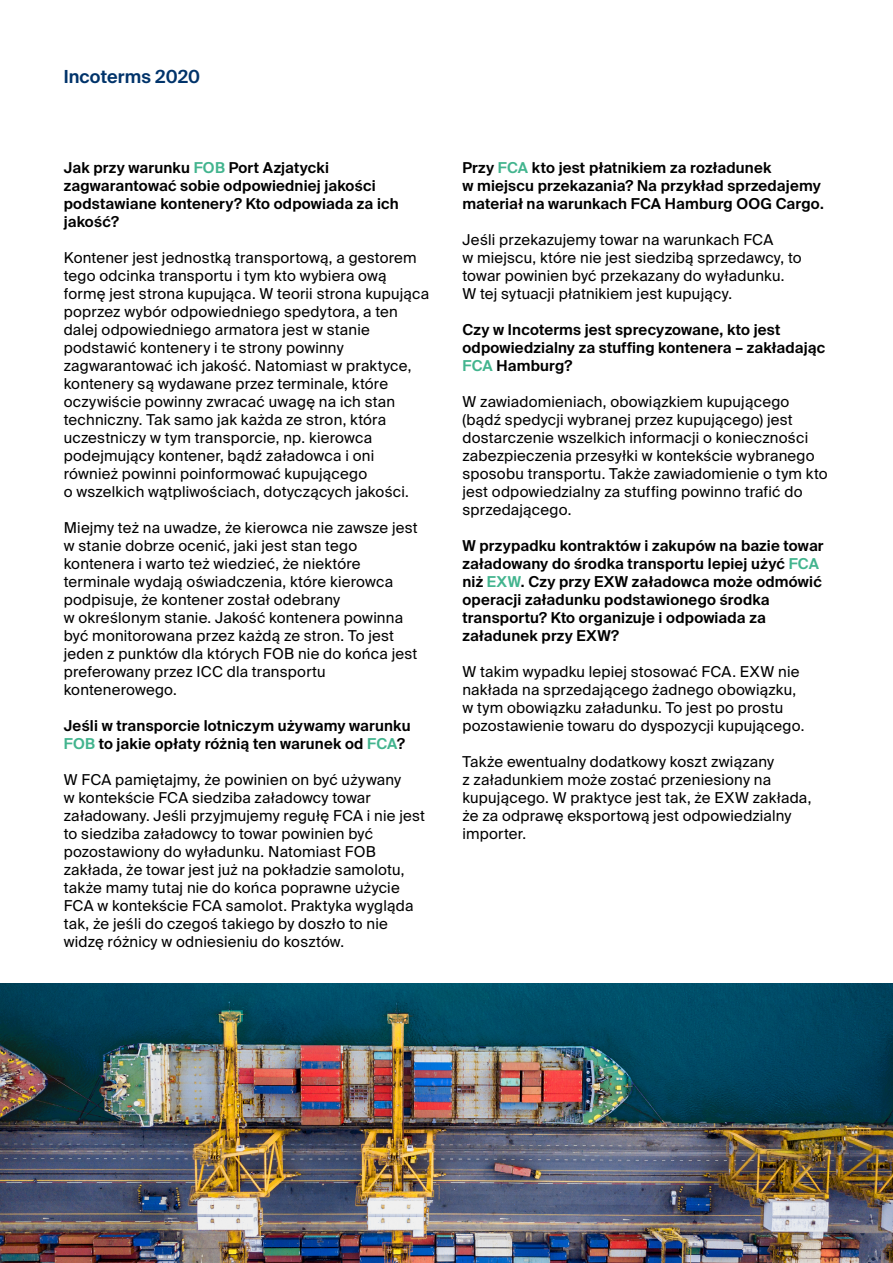
<style>
.page{position:relative;width:893px;height:1263px;background:#fff}
.page>*{position:absolute;margin:0;border:0;box-sizing:border-box;transform-origin:0 0}
.t1{font:600 18px "Suisse Intl";letter-spacing:.005em;color:#00336a}
.t2{font:15px/18px "Suisse Intl";letter-spacing:.015em;color:#000}
.t3{font:600 15px/18px "Suisse Intl";letter-spacing:.015em;color:#000}
.s1{color:#42b48e}
</style>
<div class="page">
<img style="left:0;top:983px;width:893px;height:280px">
<p class="t1" style="left:64px;top:67px;width:138px">Incoterms 2020</p>
<p class="t3" style="left:64px;top:159px;width:337px">Jak przy warunku <span class="s1">FOB</span> Port Azjatycki zagwarantować sobie odpowiedniej jakości podstawiane kontenery? Kto odpowiada za ich jakość?</p>
<p class="t2" style="left:64px;top:249px;width:367px">Kontener jest jednostką transportową, a gestorem tego odcinka transportu i tym kto wybiera ową formę jest strona kupująca. W teorii strona kupująca poprzez wybór odpowiedniego spedytora, a ten dalej odpowiedniego armatora jest w stanie podstawić kontenery i te strony powinny zagwarantować ich jakość. Natomiast w praktyce, kontenery są wydawane przez terminale, które oczywiście powinny zwracać uwagę na ich stan techniczny. Tak samo jak każda ze stron, która uczestniczy w tym transporcie, np. kierowca podejmujący kontener, bądź załadowca i oni również powinni poinformować kupującego<br>o wszelkich wątpliwościach, dotyczących jakości.</p>
<p class="t2" style="left:64px;top:519px;width:355px">Miejmy też na uwadze, że kierowca nie zawsze jest w stanie dobrze ocenić, jaki jest stan tego kontenera i warto też wiedzieć, że niektóre terminale wydają oświadczenia, które kierowca podpisuje, że kontener został odebrany<br>w określonym stanie. Jakość kontenera powinna być monitorowana przez każdą ze stron. To jest jeden z punktów dla których FOB nie do końca jest preferowany przez ICC dla transportu kontenerowego.</p>
<p class="t3" style="left:64px;top:717px;width:348px">Jeśli w transporcie lotniczym używamy warunku<br><span class="s1">FOB</span> to jakie opłaty różnią ten warunek od <span class="s1">FCA</span>?</p>
<p class="t2" style="left:64px;top:771px;width:363px">W FCA pamiętajmy, że powinien on być używany<br>w kontekście FCA siedziba załadowcy towar załadowany. Jeśli przyjmujemy regułę FCA i nie jest to siedziba załadowcy to towar powinien być pozostawiony do wyładunku. Natomiast FOB zakłada, że towar jest już na pokładzie samolotu, także mamy tutaj nie do końca poprawne użycie FCA w kontekście FCA samolot. Praktyka wygląda tak, że jeśli do czegoś takiego by doszło to nie widzę różnicy w odniesieniu do kosztów.</p>
<p class="t3" style="left:462px;top:159px;width:363px">Przy <span class="s1">FCA</span> kto jest płatnikiem za rozładunek<br>w miejscu przekazania? Na przykład sprzedajemy materiał na warunkach FCA Hamburg OOG Cargo.</p>
<p class="t2" style="left:462px;top:231px;width:341px">Jeśli przekazujemy towar na warunkach FCA<br>w miejscu, które nie jest siedzibą sprzedawcy, to towar powinien być przekazany do wyładunku.<br>W tej sytuacji płatnikiem jest kupujący.</p>
<p class="t3" style="left:462px;top:321px;width:364px">Czy w Incoterms jest sprecyzowane, kto jest odpowiedzialny za stuffing kontenera – zakładając<br><span class="s1">FCA</span> Hamburg?</p>
<p class="t2" style="left:462px;top:393px;width:367px">W zawiadomieniach, obowiązkiem kupującego (bądź spedycji wybranej przez kupującego) jest dostarczenie wszelkich informacji o konieczności zabezpieczenia przesyłki w kontekście wybranego sposobu transportu. Także zawiadomienie o tym kto jest odpowiedzialny za stuffing powinno trafić do sprzedającego.</p>
<p class="t3" style="left:462px;top:537px;width:363px">W przypadku kontraktów i zakupów na bazie towar załadowany do środka transportu lepiej użyć <span class="s1">FCA </span>niż <span class="s1">EXW</span>. Czy przy EXW załadowca może odmówić operacji załadunku podstawionego środka transportu? Kto organizuje i odpowiada za załadunek przy EXW?</p>
<p class="t2" style="left:462px;top:663px;width:343px">W takim wypadku lepiej stosować FCA. EXW nie nakłada na sprzedającego żadnego obowiązku, w tym obowiązku załadunku. To jest po prostu pozostawienie towaru do dyspozycji kupującego.</p>
<p class="t2" style="left:462px;top:753px;width:350px">Także ewentualny dodatkowy koszt związany<br>z załadunkiem może zostać przeniesiony na kupującego. W praktyce jest tak, że EXW zakłada, że za odprawę eksportową jest odpowiedzialny importer.</p>
</div>
